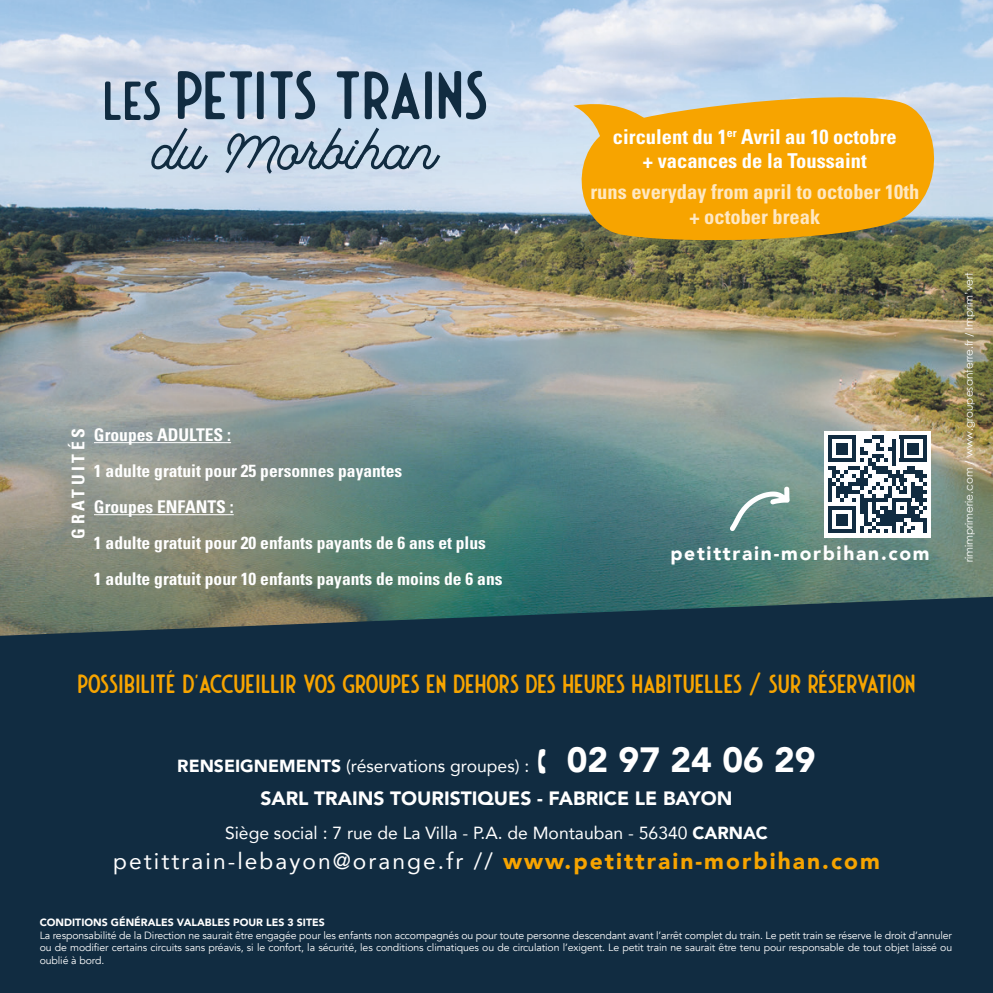
<style>
.page{position:relative;width:993px;height:993px;background:#fff}
.page>*{position:absolute;margin:0;border:0;box-sizing:border-box;transform-origin:0 0}
.t1{font:68.25px "Montebello Rounded";letter-spacing:-.005em;color:#112c41}
.t2{font:58.62px "Madgue Script";color:#112c41}
.t3{font:26.25px "Montebello Rounded";color:#f7a400}
.t4{font:22.75px "Avenir";letter-spacing:.09em;color:#fff}
.t5{font:700 condensed 20.47px/24.5px "Univers LT Std";color:#fff;text-align:center}
.t6{font:700 condensed 20.47px/24.5px "Univers LT Std";color:#ffe8c2;text-align:center}
.t7{font:900 19.25px "Avenir";color:#fff}
.t8{font:900 19.25px "Avenir";letter-spacing:.09em;color:#fff}
.t9{font:700 condensed 17.5px/36.1px "Univers LT Std";color:#fff}
.t10{font:17.5px "Avenir";color:#fff}
.t11{font:700 condensed 17.5px "Univers LT Std";letter-spacing:.205em;color:#fff}
.t12{font:10.5px/12.6px "Avenir";letter-spacing:-.01em;color:#fff;text-align:justify}
.t13{font:10.5px "Century Gothic Std";color:#fff}
.t14{font:900 10.5px "Avenir";color:#fff}
.s1{font-size:54.77px}
.s2{font-weight:900}
.s3{font-weight:900;font-size:35px}
.s4{font-weight:900;color:#f7a400}
</style>
<div class="page">
<div style="left:0;top:0;width:992px;height:992px;background:#112c41"></div>
<img style="left:0;top:0;width:992px;height:635px">
<hr style="left:94px;top:442px;width:137px;height:1px;background:#fff">
<hr style="left:94px;top:514px;width:140px;height:1px;background:#fff">
<svg style="left:565px;top:86px;width:380px;height:159px;background:#e0a730"></svg>
<svg style="left:573px;top:96px;width:84px;height:75px;background:#e9b751"></svg>
<div style="left:824px;top:430px;width:106px;height:107px;background:#fff"></div>
<svg style="left:828px;top:438px;width:98px;height:95px"></svg>
<svg style="left:828px;top:435px;width:27px;height:3px"></svg>
<svg style="left:872px;top:435px;width:11px;height:3px"></svg>
<svg style="left:899px;top:435px;width:27px;height:3px"></svg>
<svg style="left:729px;top:486px;width:60px;height:45px;background:#7ca19c"></svg>
<h1 class="t1" style="left:103px;top:49px;width:386px"><span class="s1">LES</span> PETITS TRAINS</h1>
<h2 class="t2" style="left:153px;top:116px;width:286px">du Morbihan</h2>
<h3 class="t11" style="left:67px;top:538px;width:112px;rotate:-90deg">GRATUITÉS</h3>
<h3 class="t9" style="left:94px;top:416px;width:410px">Groupes ADULTES :<br>1 adulte gratuit pour 25 personnes payantes<br>Groupes ENFANTS :<br>1 adulte gratuit pour 20 enfants payants de 6 ans et plus<br>1 adulte gratuit pour 10 enfants payants de moins de 6 ans</h3>
<h3 class="t5" style="left:612px;top:124px;width:285px">circulent du 1<sup>er</sup> Avril au 10 octobre + vacances de la Toussaint</h3>
<h3 class="t6" style="left:590px;top:180px;width:330px">runs everyday from april to october 10th + october break</h3>
<h3 class="t8" style="left:670px;top:537px;width:261px">petittrain-morbihan.com</h3>
<p class="t13" style="left:962px;top:562px;width:292px;rotate:-90deg">rimimprimerie.com / www.groupesanterre.fr / Imprim’vert</p>
<h3 class="t3" style="left:77px;top:666px;width:839px">POSSIBILITÉ D’ACCUEILLIR VOS GROUPES EN DEHORS DES HEURES HABITUELLES / SUR RÉSERVATION</h3>
<h3 class="t10" style="left:177px;top:752px;width:639px"><span class="s2">RENSEIGNEMENTS</span> (réservations groupes) : <span class="s3">02 97 24 06 29</span></h3>
<h3 class="t7" style="left:260px;top:781px;width:473px">SARL TRAINS TOURISTIQUES - FABRICE LE BAYON</h3>
<h3 class="t10" style="left:225px;top:818px;width:544px">Siège social : 7 rue de La Villa - P.A. de Montauban - 56340 <span class="s2">CARNAC</span></h3>
<h3 class="t4" style="left:113px;top:842px;width:768px">petittrain-lebayon@orange.fr // <span class="s4">www.petittrain-morbihan.com</span></h3>
<p class="t14" style="left:40px;top:913px;width:286px">CONDITIONS GÉNÉRALES VALABLES POUR LES 3 SITES</p>
<p class="t12" style="left:40px;top:928px;width:913px">La responsabilité de la Direction ne saurait être engagée pour les enfants non accompagnés ou pour toute personne descendant avant l’arrêt complet du train. Le petit train se réserve le droit d’annuler ou de modifier certains circuits sans préavis, si le confort, la sécurité, les conditions climatiques ou de circulation l’exigent. Le petit train ne saurait être tenu pour responsable de tout objet laissé ou oublié à bord.</p>
</div>
